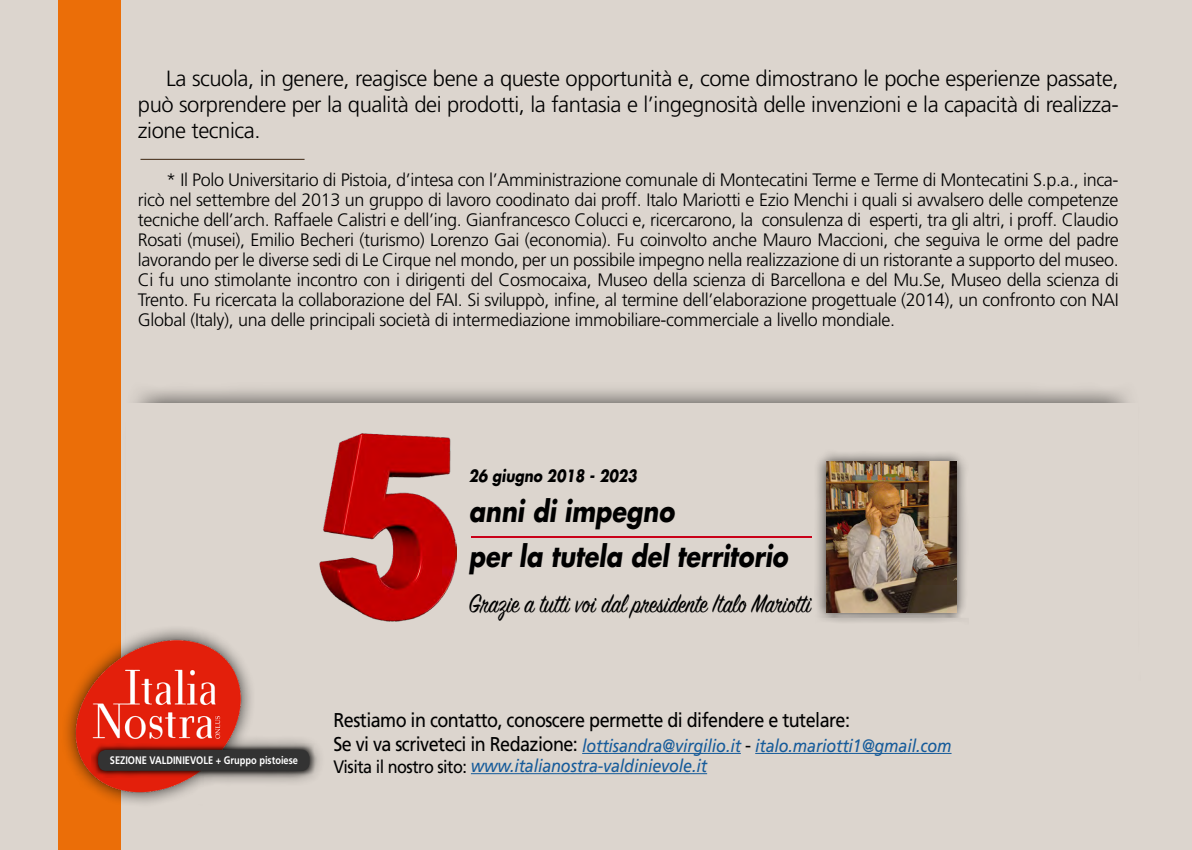
<style>
.page{position:relative;width:1192px;height:850px;background:#dcd5ce}
.page>*{position:absolute;margin:0;border:0;box-sizing:border-box;transform-origin:0 0}
.t1{font:28.8px "Sign Painter House Script";color:#000;scale:.83 1}
.t2{font:italic 700 28.8px/44.6px "Futura";color:#000;scale:.83 1}
.t3{font:300 22px/26px "Frutiger";letter-spacing:-.02em;color:#000;text-align:justify}
.t4{font:20px "Frutiger";letter-spacing:-.03em;color:#000;scale:.9 1}
.t5{font:300 18px/20px "Frutiger";letter-spacing:-.02em;color:#000;text-align:justify}
.t6{font:italic 18px/20.2px "Frutiger";letter-spacing:-.01em;color:#165b9a;scale:.9 1}
.t7{font:italic 700 16.4px "Futura";color:#000;scale:.83 1}
.t8{font:700 10.8px "Frutiger";color:#fff;scale:.85 1}
.s1{font-style:normal;font-size:20px;color:#000}
.s2{font-style:normal;color:#000}
</style>
<div class="page">
<hr style="left:582px;top:753px;width:159px;height:1px;background:#165b9a">
<hr style="left:755px;top:753px;width:197px;height:1px;background:#165b9a">
<hr style="left:471px;top:773px;width:236px;height:1px;background:#165b9a">
<div style="left:58px;top:0;width:63px;height:850px;background:#eb6e08"></div>
<div style="left:123px;top:382px;width:1017px;height:299px;background:#000;opacity:.75"></div>
<div style="left:145px;top:404px;width:974px;height:255px;background:#dcd5ce"></div>
<img style="left:319px;top:433px;width:138px;height:188px">
<div style="left:814px;top:449px;width:155px;height:176px;background:#000;opacity:.75"></div>
<img style="left:826px;top:462px;width:130px;height:151px">
<hr style="left:471px;top:536px;width:341px;height:2px;background:#c90019">
<div style="left:305px;top:644px;width:833px;height:52px;background:#dcd5ce"></div>
<div style="left:124px;top:143px;width:200px;height:18px;background:#000;opacity:.75"></div>
<div style="left:1102px;top:404px;width:36px;height:255px;background:#dcd5ce"></div>
<div style="left:127px;top:404px;width:35px;height:255px;background:#dcd5ce"></div>
<div style="left:60px;top:624px;width:265px;height:184px;background:#000;opacity:.75"></div>
<img style="left:72px;top:635px;width:175px;height:163px">
<svg style="left:91px;top:743px;width:226px;height:35px;background:#9f4c41"></svg>
<div style="left:98px;top:750px;width:212px;height:21px;background:#333;border-radius:8px"></div>
<p class="t3" style="left:138px;top:65px;width:982px;text-indent:28px">La scuola, in genere, reagisce bene a queste opportunità e, come dimostrano le poche esperienze passate, può sorprendere per la qualità dei prodotti, la fantasia e l’ingegnosità delle invenzioni e la capacità di realizza&shy;zione tecnica.</p>
<p class="t5" style="left:138px;top:170px;width:982px;text-indent:28px">* Il Polo Universitario di Pistoia, d’intesa con l’Amministrazione comunale di Montecatini Terme e Terme di Montecatini S.p.a., inca&shy;ricò nel settembre del 2013 un gruppo di lavoro coodinato dai proff. Italo Mariotti e Ezio Menchi i quali si avvalsero delle competenze tecniche dell’arch. Raffaele Calistri e dell’ing. Gianfrancesco Colucci e, ricercarono, la consulenza di esperti, tra gli altri, i proff. Claudio Rosati (musei), Emilio Becheri (turismo) Lorenzo Gai (economia). Fu coinvolto anche Mauro Maccioni, che seguiva le orme del padre lavorando per le diverse sedi di Le Cirque nel mondo, per un possibile impegno nella realizzazione di un ristorante a supporto del museo.<br>Ci fu uno stimolante incontro con i dirigenti del Cosmocaixa, Museo della scienza di Barcellona e del Mu.Se, Museo della scienza di Trento. Fu ricercata la collaborazione del FAI. Si sviluppò, infine, al termine dell’elaborazione progettuale (2014), un confronto con NAI Global (Italy), una delle principali società di intermediazione immobiliare-commerciale a livello mondiale.</p>
<p class="t7" style="left:469px;top:464px;width:204px">26 giugno 2018 - 2023</p>
<h1 class="t2" style="left:469px;top:488px;width:386px">anni di impegno<br>per la tutela del territorio</h1>
<h1 class="t1" style="left:469px;top:585px;width:414px">Grazie a tutti voi dal presidente Italo Mariotti</h1>
<p class="t8" style="left:110px;top:753px;width:223px">SEZIONE VALDINIEVOLE + Gruppo pistoiese</p>
<p class="t4" style="left:333px;top:708px;width:575px">Restiamo in contatto, conoscere permette di difendere e tutelare:</p>
<p class="t6" style="left:333px;top:735px;width:688px"><span class="s1">Se vi va scriveteci in Redazione:</span> lottisandra@virgilio.it <span class="s1">-</span> italo.mariotti1@gmail.com<br><span class="s2">Visita il nostro sito:</span> www.italianostra-valdinievole.it</p>
</div>
